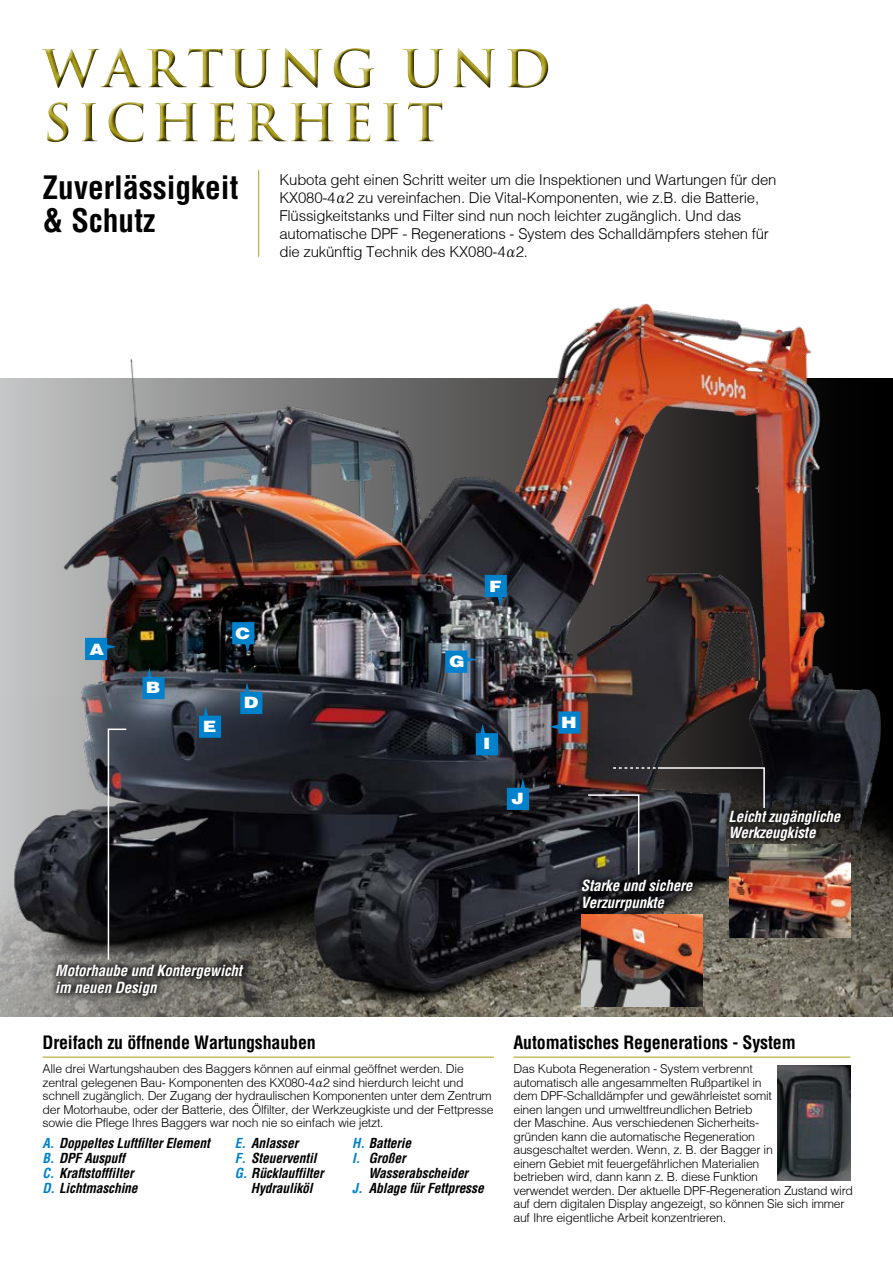
<style>
.page{position:relative;width:893px;height:1263px;background:#fff}
.page>*{position:absolute;margin:0;border:0;box-sizing:border-box;transform-origin:0 0}
.t1{font:700 51px/54px "Trajan Pro";letter-spacing:.1em;color:#ab9d1c}
.t2{font:700 condensed 31.5px/33px "Helvetica";color:#000}
.t3{font:700 condensed 18px "Helvetica";letter-spacing:-.01em;color:#000}
.t4{font:900 15.6px "Helvetica";color:#fff;scale:1.2 1}
.t5{font:300 15px/18px "Helvetica";letter-spacing:-.015em;color:#000}
.t6{font:italic 700 condensed 15px/16.5px "Helvetica";letter-spacing:-.01em;color:#fff}
.t7{font:italic 700 condensed 13.5px/15px "Helvetica";letter-spacing:-.01em;color:#000}
.t8{font:300 12.3px/13.5px "Helvetica";letter-spacing:-.02em;color:#000}
.s1{font-family:"Koz Min Pro";font-weight:400}
.s2{color:#0081cc}
</style>
<div class="page">
<div style="left:38px;top:46px;width:514px;height:100px;background:#000;opacity:.75"></div>
<hr style="left:258px;top:170px;width:1px;height:87px;background:#ab9d1c">
<img style="left:777px;top:1065px;width:73px;height:115px">
<hr style="left:513px;top:1057px;width:337px;height:1px;background:#ab9d1c">
<img style="left:0;top:303px;width:893px;height:713px">
<svg style="left:445px;top:651px;width:32px;height:22px"></svg>
<svg style="left:549px;top:711px;width:31px;height:23px"></svg>
<svg style="left:485px;top:575px;width:22px;height:31px"></svg>
<svg style="left:232px;top:622px;width:22px;height:32px"></svg>
<svg style="left:507px;top:778px;width:22px;height:32px"></svg>
<svg style="left:476px;top:724px;width:22px;height:31px"></svg>
<svg style="left:142px;top:668px;width:23px;height:31px"></svg>
<svg style="left:240px;top:682px;width:22px;height:32px"></svg>
<svg style="left:199px;top:706px;width:22px;height:32px"></svg>
<svg style="left:85px;top:638px;width:32px;height:22px"></svg>
<img style="left:581px;top:915px;width:122px;height:92px">
<img style="left:729px;top:845px;width:121px;height:92px">
<div style="left:48px;top:957px;width:203px;height:47px;background:#000;opacity:.75"></div>
<svg style="left:107px;top:728px;width:21px;height:233px;background:#3b3a3f"></svg>
<div style="left:574px;top:872px;width:126px;height:47px;background:#000;opacity:.75"></div>
<div style="left:721px;top:802px;width:127px;height:47px;background:#000;opacity:.75"></div>
<svg style="left:587px;top:766px;width:179px;height:110px;background:#2f2d2f"></svg>
<hr style="left:43px;top:1057px;width:451px;height:1px;background:#ab9d1c">
<h1 class="t1" style="left:43px;top:42px;width:510px">WARTUNG UND<br>SICHERHEIT</h1>
<h2 class="t2" style="left:43px;top:171px;width:197px">Zuverlässigkeit &amp; Schutz</h2>
<p class="t5" style="left:279px;top:171px;width:499px">Kubota geht einen Schritt weiter um die Inspektionen und Wartungen für den KX080-4<span class="s1">α</span>2 zu vereinfachen. Die Vital-Komponenten, wie z.B. die Batterie, Flüssigkeitstanks und Filter sind nun noch leichter zugänglich. Und das automatische DPF - Regenerations - System des Schalldämpfers stehen für die zukünftig Technik des KX080-4<span class="s1">α</span>2.</p>
<p class="t4" style="left:89px;top:639px;width:14px">A</p>
<p class="t4" style="left:146px;top:677px;width:14px">B</p>
<p class="t4" style="left:235px;top:623px;width:14px">C</p>
<p class="t4" style="left:203px;top:716px;width:13px">E</p>
<p class="t4" style="left:244px;top:692px;width:14px">D</p>
<p class="t4" style="left:449px;top:651px;width:15px">G</p>
<p class="t4" style="left:489px;top:576px;width:12px">F</p>
<p class="t4" style="left:483px;top:733px;width:8px">I</p>
<p class="t4" style="left:511px;top:788px;width:12px">J</p>
<p class="t4" style="left:561px;top:712px;width:15px">H</p>
<p class="t6" style="left:581px;top:877px;width:113px">Starke und sichere<br>Verzurrpunkte</p>
<p class="t6" style="left:728px;top:808px;width:114px">Leicht zugängliche<br>Werkzeugkiste</p>
<p class="t6" style="left:55px;top:962px;width:188px">Motorhaube und Kontergewicht im neuen Design</p>
<h3 class="t3" style="left:43px;top:1031px;width:275px">Dreifach zu öffnende Wartungshauben</h3>
<p class="t8" style="left:43px;top:1062px;width:452px">Alle drei Wartungshauben des Baggers können auf einmal geöffnet werden. Die zentral gelegenen Bau- Komponenten des KX080-4<span class="s1">α</span>2 sind hierdurch leicht und schnell zugänglich. Der Zugang der hydraulischen Komponenten unter dem Zentrum der Motorhaube, oder der Batterie, des Ölfilter, der Werkzeugkiste und der Fettpresse sowie die Pflege Ihres Baggers war noch nie so einfach wie jetzt.</p>
<p class="t7" style="left:43px;top:1135px;width:169px"><span class="s2">A.</span> Doppeltes Luftfilter Element<br><span class="s2">B.</span> DPF Auspuff<br><span class="s2">C.</span> Kraftstofffilter<br><span class="s2">D.</span> Lichtmaschine</p>
<p class="t7" style="left:235px;top:1135px;width:65px"><span class="s2">E.</span> Anlasser</p>
<p class="t7" style="left:352px;top:1135px;width:61px"><span class="s2">H.</span> Batterie</p>
<p class="t7" style="left:352px;top:1150px;width:55px"><span class="s2">I.</span> Großer</p>
<p class="t7" style="left:368px;top:1165px;width:101px">Wasserabscheider</p>
<p class="t7" style="left:352px;top:1180px;width:133px"><span class="s2">J.</span> Ablage für Fettpresse</p>
<p class="t7" style="left:235px;top:1150px;width:83px"><span class="s2">F.</span> Steuerventil</p>
<p class="t7" style="left:235px;top:1165px;width:90px"><span class="s2">G.</span> Rücklauffilter</p>
<p class="t7" style="left:251px;top:1180px;width:63px">Hydrauliköl</p>
<h3 class="t3" style="left:513px;top:1031px;width:284px">Automatisches Regenerations - System</h3>
<p class="t8" style="left:513px;top:1062px;width:341px">Das Kubota Regeneration - System verbrennt<br>automatisch alle angesammelten Rußpartikel in<br>dem DPF-Schalldämpfer und gewährleistet somit<br>einen langen und umweltfreundlichen Betrieb<br>der Maschine. Aus verschiedenen Sicherheits-<br>gründen kann die automatische Regeneration<br>ausgeschaltet werden. Wenn, z. B. der Bagger in<br>einem Gebiet mit feuergefährlichen Materialien<br>betrieben wird, dann kann z. B. diese Funktion<br>verwendet werden. Der aktuelle DPF-Regeneration Zustand wird auf dem digitalen Display angezeigt, so können Sie sich immer auf Ihre eigentliche Arbeit konzentrieren.</p>
</div>
